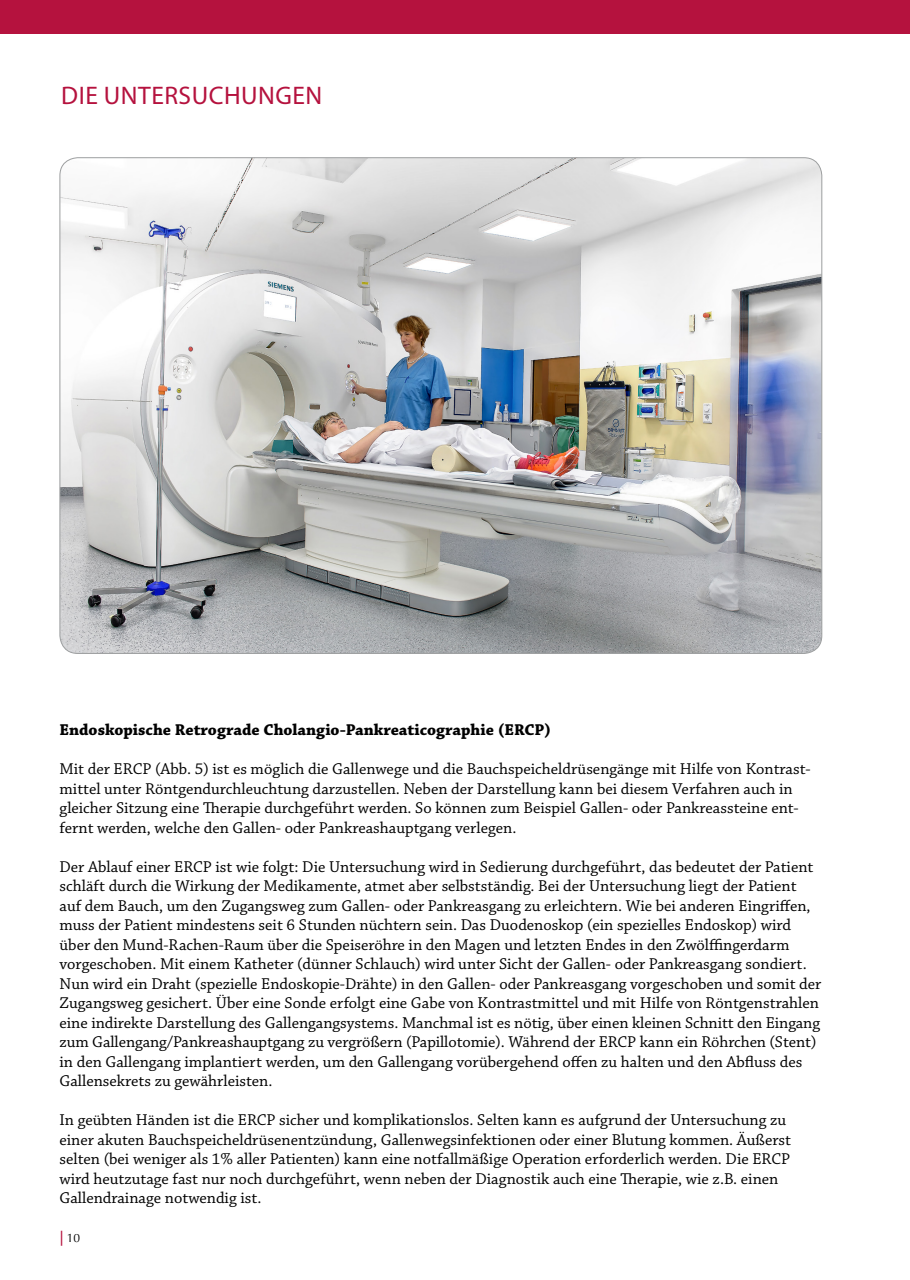
<style>
.page{position:relative;width:910px;height:1280px;background:#fff}
.page>*{position:absolute;margin:0;border:0;box-sizing:border-box;transform-origin:0 0}
.t1{font:25.5px "Myriad Pro";letter-spacing:.02em;color:#b5123e}
.t2{font:16.5px/19.5px "Chaparral Pro";color:#000}
.t3{font:700 16.5px "Chaparral Pro";color:#000}
.t4{font:12px "Optima LT";color:#000}
.s1{font-weight:700;font-size:15px;color:#b5123e}
</style>
<div class="page">
<div style="left:0;top:0;width:910px;height:33px;background:#b5123e"></div>
<img style="left:60px;top:158px;width:762px;height:495px">
<h1 class="t1" style="left:61px;top:80px;width:262px">DIE UNTERSUCHUNGEN</h1>
<p class="t3" style="left:60px;top:720px;width:493px">Endoskopische Retrograde Cholangio-Pankreaticographie (ERCP)</p>
<p class="t2" style="left:60px;top:760px;width:753px">Mit der ERCP (Abb. 5) ist es möglich die Gallenwege und die Bauchspeicheldrüsengänge mit Hilfe von Kontrast&shy;mittel unter Röntgendurchleuchtung darzustellen. Neben der Darstellung kann bei diesem Verfahren auch in gleicher Sitzung eine Therapie durchgeführt werden. So können zum Beispiel Gallen- oder Pankreassteine ent&shy;fernt werden, welche den Gallen- oder Pankreashauptgang verlegen.</p>
<p class="t2" style="left:60px;top:857px;width:763px">Der Ablauf einer ERCP ist wie folgt: Die Untersuchung wird in Sedierung durchgeführt, das bedeutet der Patient schläft durch die Wirkung der Medikamente, atmet aber selbstständig. Bei der Untersuchung liegt der Patient auf dem Bauch, um den Zugangsweg zum Gallen- oder Pankreasgang zu erleichtern. Wie bei anderen Eingriffen, muss der Patient mindestens seit 6 Stunden nüchtern sein. Das Duodenoskop (ein spezielles Endoskop) wird über den Mund-Rachen-Raum über die Speiseröhre in den Magen und letzten Endes in den Zwölffingerdarm vorgeschoben. Mit einem Katheter (dünner Schlauch) wird unter Sicht der Gallen- oder Pankreasgang sondiert.<br>Nun wird ein Draht (spezielle Endoskopie-Drähte) in den Gallen- oder Pankreasgang vorgeschoben und somit der Zugangsweg gesichert. Über eine Sonde erfolgt eine Gabe von Kontrastmittel und mit Hilfe von Röntgenstrahlen eine indirekte Darstellung des Gallengangsystems. Manchmal ist es nötig, über einen kleinen Schnitt den Eingang zum Gallengang/Pankreashauptgang zu vergrößern (Papillotomie). Während der ERCP kann ein Röhrchen (Stent) in den Gallengang implantiert werden, um den Gallengang vorübergehend offen zu halten und den Abfluss des Gallensekrets zu gewährleisten.</p>
<p class="t2" style="left:60px;top:1111px;width:733px">In geübten Händen ist die ERCP sicher und komplikationslos. Selten kann es aufgrund der Untersuchung zu einer akuten Bauchspeicheldrüsenentzündung, Gallenwegsinfektionen oder einer Blutung kommen. Äußerst selten (bei weniger als 1% aller Patienten) kann eine notfallmäßige Operation erforderlich werden. Die ERCP wird heutzutage fast nur noch durchgeführt, wenn neben der Diagnostik auch eine Therapie, wie z.B. einen Gallendrainage notwendig ist.</p>
<p class="t4" style="left:57px;top:1231px;width:25px"><span class="s1">|</span>10</p>
</div>
